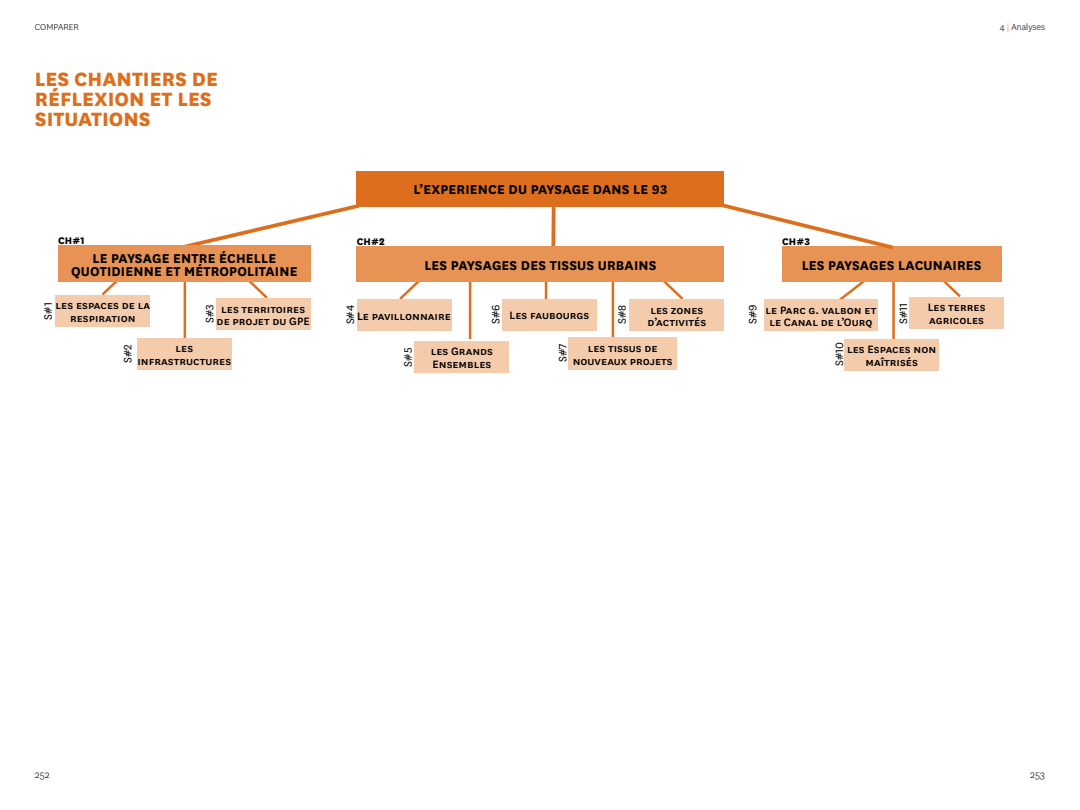
<style>
.page{position:relative;width:1080px;height:810px;background:#fff}
.page>*{position:absolute;margin:0;border:0;box-sizing:border-box;transform-origin:0 0}
.t1{font:800 22.5px/20px "National";color:#dd6e1d}
.t2{font:700 15px/12.5px "National";letter-spacing:.01em;color:#000;text-align:center}
.t3{font:500 12.5px/12.5px "National";color:#000;text-align:center}
.t4{font:12.5px "National";color:#000}
.t5{font:800 11.25px "National";color:#000}
.t6{font:300 11.25px "National";letter-spacing:.005em;color:#000}
.t7{font:300 10px "National";color:#000}
.s1{color:#dd6e1d}
</style>
<div class="page">
<hr style="left:892px;top:273px;width:3px;height:66px;background:#dd6e1d">
<svg style="left:943px;top:282px;width:18px;height:15px"></svg>
<svg style="left:839px;top:282px;width:26px;height:17px"></svg>
<div style="left:764px;top:299px;width:114px;height:32px;background:#f4cbab"></div>
<div style="left:909px;top:297px;width:95px;height:32px;background:#f4cbab"></div>
<div style="left:844px;top:339px;width:95px;height:32px;background:#f4cbab"></div>
<div style="left:782px;top:247px;width:219px;height:35px;background:#e79356"></div>
<hr style="left:469px;top:273px;width:2px;height:66px;background:#dd6e1d">
<hr style="left:612px;top:271px;width:2px;height:66px;background:#dd6e1d">
<hr style="left:545px;top:280px;width:2px;height:31px;background:#dd6e1d">
<hr style="left:184px;top:272px;width:2px;height:66px;background:#dd6e1d">
<svg style="left:101px;top:282px;width:17px;height:13px"></svg>
<svg style="left:184px;top:201px;width:179px;height:50px"></svg>
<svg style="left:399px;top:282px;width:21px;height:17px"></svg>
<svg style="left:663px;top:282px;width:21px;height:17px"></svg>
<svg style="left:713px;top:203px;width:184px;height:46px"></svg>
<svg style="left:549px;top:206px;width:8px;height:41px"></svg>
<svg style="left:248px;top:282px;width:20px;height:16px"></svg>
<div style="left:56px;top:295px;width:94px;height:32px;background:#f4cbab"></div>
<div style="left:216px;top:298px;width:94px;height:32px;background:#f4cbab"></div>
<div style="left:357px;top:299px;width:94px;height:32px;background:#f4cbab"></div>
<div style="left:630px;top:299px;width:94px;height:32px;background:#f4cbab"></div>
<div style="left:415px;top:341px;width:94px;height:32px;background:#f4cbab"></div>
<div style="left:569px;top:337px;width:108px;height:33px;background:#f4cbab"></div>
<div style="left:502px;top:299px;width:95px;height:32px;background:#f4cbab"></div>
<div style="left:137px;top:338px;width:95px;height:32px;background:#f4cbab"></div>
<div style="left:357px;top:247px;width:367px;height:35px;background:#e79356"></div>
<div style="left:357px;top:171px;width:367px;height:35px;background:#dd6e1d"></div>
<div style="left:58px;top:245px;width:252px;height:37px;background:#e79356"></div>
<p class="t7" style="left:35px;top:21px;width:46px">COMPARER</p>
<p class="t7" style="left:1000px;top:21px;width:47px">4 <span class="s1">|</span> Analyses</p>
<h1 class="t1" style="left:35px;top:68px;width:185px">LES CHANTI ERS DE<br>RÉFL</h1>
<h1 class="t1" style="left:82px;top:88px;width:26px">EXION</h1>
<h1 class="t1" style="left:150px;top:88px;width:63px">ET LES</h1>
<h1 class="t1" style="left:35px;top:108px;width:12px">SITU</h1>
<h1 class="t1" style="left:78px;top:108px;width:26px">ATIONS</h1>
<p class="t2" style="left:414px;top:183px;width:255px">L’EXPERIENCE DU PAYSAGE DANS LE 93</p>
<p class="t5" style="left:58px;top:232px;width:28px">CH #1</p>
<p class="t5" style="left:357px;top:233px;width:30px">CH#2</p>
<p class="t5" style="left:782px;top:233px;width:30px">CH #3</p>
<p class="t2" style="left:71px;top:251px;width:228px">LE PAYSAGE ENTRE ÉCHELLE<br>QUOTIDIENNE ET MÉTROPOLITAINE</p>
<p class="t2" style="left:424px;top:258px;width:234px">LES PAYSAGES DES TISSUS URBAINS</p>
<p class="t2" style="left:802px;top:258px;width:181px">LES PAYSAGES LACUNAIRES</p>
<p class="t3" style="left:56px;top:299px;width:96px">les espaces de la respiration</p>
<p class="t3" style="left:217px;top:302px;width:95px">les territoires de projet du GPE</p>
<p class="t3" style="left:357px;top:309px;width:95px">Le pavillonnaire</p>
<p class="t3" style="left:648px;top:303px;width:60px;text-align:left">les zones d’activités</p>
<p class="t3" style="left:431px;top:345px;width:64px;text-align:left">les Grands<br>Ensembles</p>
<p class="t3" style="left:573px;top:341px;width:102px">les tissus de nouveaux projets</p>
<p class="t4" style="left:40px;top:320px;width:19px;rotate:-90deg">S#1</p>
<p class="t4" style="left:202px;top:323px;width:20px;rotate:-90deg">S#3</p>
<p class="t4" style="left:342px;top:324px;width:21px;rotate:-90deg">S#4</p>
<p class="t4" style="left:487px;top:324px;width:21px;rotate:-90deg">S#6</p>
<p class="t4" style="left:614px;top:324px;width:21px;rotate:-90deg">S#8</p>
<p class="t4" style="left:745px;top:324px;width:21px;rotate:-90deg">S#9</p>
<p class="t3" style="left:510px;top:309px;width:81px">Les faubourgs</p>
<p class="t4" style="left:400px;top:367px;width:20px;rotate:-90deg">S#5</p>
<p class="t4" style="left:554px;top:362px;width:20px;rotate:-90deg">S#7</p>
<p class="t4" style="left:120px;top:363px;width:20px;rotate:-90deg">S#2</p>
<p class="t3" style="left:137px;top:341px;width:95px">les infrastructures</p>
<p class="t3" style="left:766px;top:303px;width:112px">le Parc g. valbon et le Canal de l’Ourq</p>
<p class="t3" style="left:928px;top:300px;width:59px;text-align:left">Les terres agricoles</p>
<p class="t3" style="left:847px;top:343px;width:91px">les Espaces non maîtrisés</p>
<p class="t4" style="left:895px;top:324px;width:23px;rotate:-90deg">S#11</p>
<p class="t4" style="left:831px;top:366px;width:26px;rotate:-90deg">S#10</p>
<p class="t6" style="left:35px;top:768px;width:16px">252</p>
<p class="t6" style="left:1030px;top:768px;width:16px">253</p>
</div>
